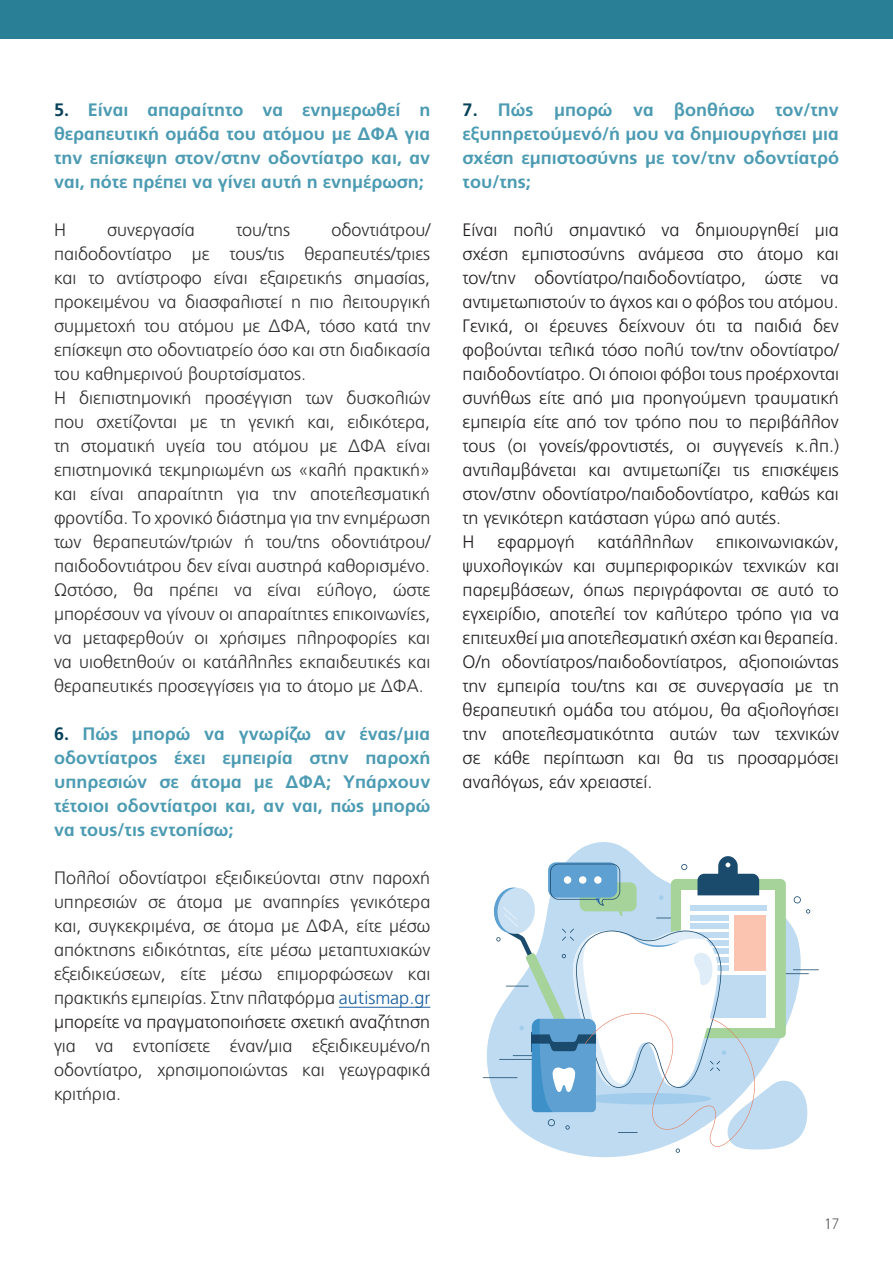
<style>
.page{position:relative;width:893px;height:1263px;background:#fff}
.page>*{position:absolute;margin:0;border:0;box-sizing:border-box;transform-origin:0 0}
.t1{font:300 18px/24px "PF Catalog";color:#312f30;text-align:justify}
.t2{font:300 18px/24px "PF Catalog";color:#231f20}
.t3{font:700 18px/24px "PF Catalog";color:#4c9bb2;text-align:justify}
.t4{font:100 15px "PF Catalog";color:#312f30}
.s1{color:#094359}
.s2{color:#175d9e}
.s3{color:#231f20}
</style>
<div class="page">
<hr style="left:339px;top:1007px;width:91px;height:1px;background:#175d9e">
<svg style="left:482px;top:842px;width:159px;height:316px"></svg>
<hr style="left:483px;top:1077px;width:34px;height:1px;background:#1a4b6d">
<svg style="left:493px;top:856px;width:326px;height:297px"></svg>
<div style="left:0;top:0;width:893px;height:38px;background:#297f95"></div>
<p class="t3" style="left:54px;top:98px;width:378px"><span class="s1">5.</span> Είναι απαραίτητο να ενημερωθεί η θεραπευτική ομάδα του ατόμου με ΔΦΑ για την επίσκεψη στον/στην οδοντίατρο και, αν ναι, πότε πρέπει να γίνει αυτή η ενημέρωση;</p>
<p class="t1" style="left:54px;top:218px;width:14px">Η</p>
<p class="t1" style="left:107px;top:218px;width:89px">συνεργασία</p>
<p class="t1" style="left:236px;top:218px;width:55px">του/της</p>
<p class="t1" style="left:54px;top:218px;width:378px;text-align:left;text-indent:277px">οδοντιάτρου/ παιδοδοντίατρο με τους/τις θεραπευτές/τριες και το αντίστροφο είναι εξαιρετικής σημασίας, προκειμένου να διασφαλιστεί η πιο λειτουργική συμμετοχή του ατόμου με ΔΦΑ, τόσο κατά την επίσκεψη στο οδοντιατρείο όσο και στη διαδικασία του καθημερινού βουρτσίσματος.<br>Η διεπιστημονική προσέγγιση των δυσκολιών που σχετίζονται με τη γενική και, ειδικότερα, τη στοματική υγεία του ατόμου με ΔΦΑ είναι επιστημονικά τεκμηριωμένη ως «καλή πρακτική» και είναι απαραίτητη για την αποτελεσματική φροντίδα. Το χρονικό διάστημα για την ενημέρωση των θεραπευτών/τριών ή του/της οδοντιάτρου/ παιδοδοντιάτρου δεν είναι αυστηρά καθορισμένο.<br>Ωστόσο, θα πρέπει να είναι εύλογο, ώστε μπορέσουν να γίνουν οι απαραίτητες επικοινωνίες, να μεταφερθούν οι χρήσιμες πληροφορίες και να υιοθετηθούν οι κατάλληλες εκπαιδευτικές και θεραπευτικές προσεγγίσεις για το άτομο με ΔΦΑ.</p>
<p class="t3" style="left:54px;top:722px;width:378px"><span class="s1">6.</span> Πώς μπορώ να γνωρίζω αν ένας/μια οδοντίατρος έχει εμπειρία στην παροχή υπηρεσιών σε άτομα με ΔΦΑ; Υπάρχουν τέτοιοι οδοντίατροι και, αν ναι, πώς μπορώ να τους/τις εντοπίσω;</p>
<p class="t1" style="left:54px;top:866px;width:378px">Πολλοί οδοντίατροι εξειδικεύονται στην παροχή υπηρεσιών σε άτομα με αναπηρίες γενικότερα και, συγκεκριμένα, σε άτομα με ΔΦΑ, είτε μέσω απόκτησης ειδικότητας, είτε μέσω μεταπτυχιακών εξειδικεύσεων, είτε μέσω επιμορφώσεων και πρακτικής εμπειρίας. Στην πλατφόρμα <span class="s2">autismap.gr </span><span class="s3">μπορείτε να πραγματοποιήσετε σχετική αναζήτηση</span></p>
<p class="t1" style="left:54px;top:1034px;width:378px">για να εντοπίσετε έναν/μια εξειδικευμένο/η οδοντίατρο, χρησιμοποιώντας και γεωγραφικά κριτήρια.</p>
<p class="t3" style="left:463px;top:98px;width:378px"><span class="s1">7.</span> Πώς μπορώ να βοηθήσω τον/την εξυπηρετούμενό/ή μου να δημιουργήσει μια σχέση εμπιστοσύνης με τον/την οδοντίατρό του/της;</p>
<p class="t2" style="left:463px;top:218px;width:378px">Είναι πολύ σημαντικό να δημιουργηθεί μια σχέση εμπιστοσύνης ανάμεσα στο άτομο και τον/την οδοντίατρο/παιδοδοντίατρο, ώστε να αντιμετωπιστούν το άγχος και ο φόβος του ατόμου.<br>Γενικά, οι έρευνες δείχνουν ότι τα παιδιά δεν φοβούνται τελικά τόσο πολύ τον/την οδοντίατρο/ παιδοδοντίατρο. Οι όποιοι φόβοι τους προέρχονται συνήθως είτε από μια προηγούμενη τραυματική εμπειρία είτε από τον τρόπο που το περιβάλλον τους (οι γονείς/φροντιστές, οι συγγενείς κ.λπ.) αντιλαμβάνεται και αντιμετωπίζει τις επισκέψεις στον/στην οδοντίατρο/παιδοδοντίατρο, καθώς και τη γενικότερη κατάσταση γύρω από αυτές.<br>Η</p>
<p class="t2" style="left:497px;top:530px;width:79px">εφαρμογή</p>
<p class="t2" style="left:597px;top:530px;width:97px">κατάλληλων</p>
<p class="t2" style="left:463px;top:530px;width:378px;text-align:justify;text-indent:254px">επικοινωνιακών, ψυχολογικών και συμπεριφορικών τεχνικών και παρεμβάσεων, όπως περιγράφονται σε αυτό το εγχειρίδιο, αποτελεί τον καλύτερο τρόπο για να επιτευχθεί μια αποτελεσματική σχέση και θεραπεία.<br>Ο/η οδοντίατρος/παιδοδοντίατρος, αξιοποιώντας την εμπειρία του/της και σε συνεργασία με τη θεραπευτική ομάδα του ατόμου, θα αξιολογήσει την αποτελεσματικότητα αυτών των τεχνικών σε κάθε περίπτωση και θα τις προσαρμόσει αναλόγως, εάν χρειαστεί.</p>
<p class="t4" style="left:824px;top:1216px;width:16px">17</p>
</div>
